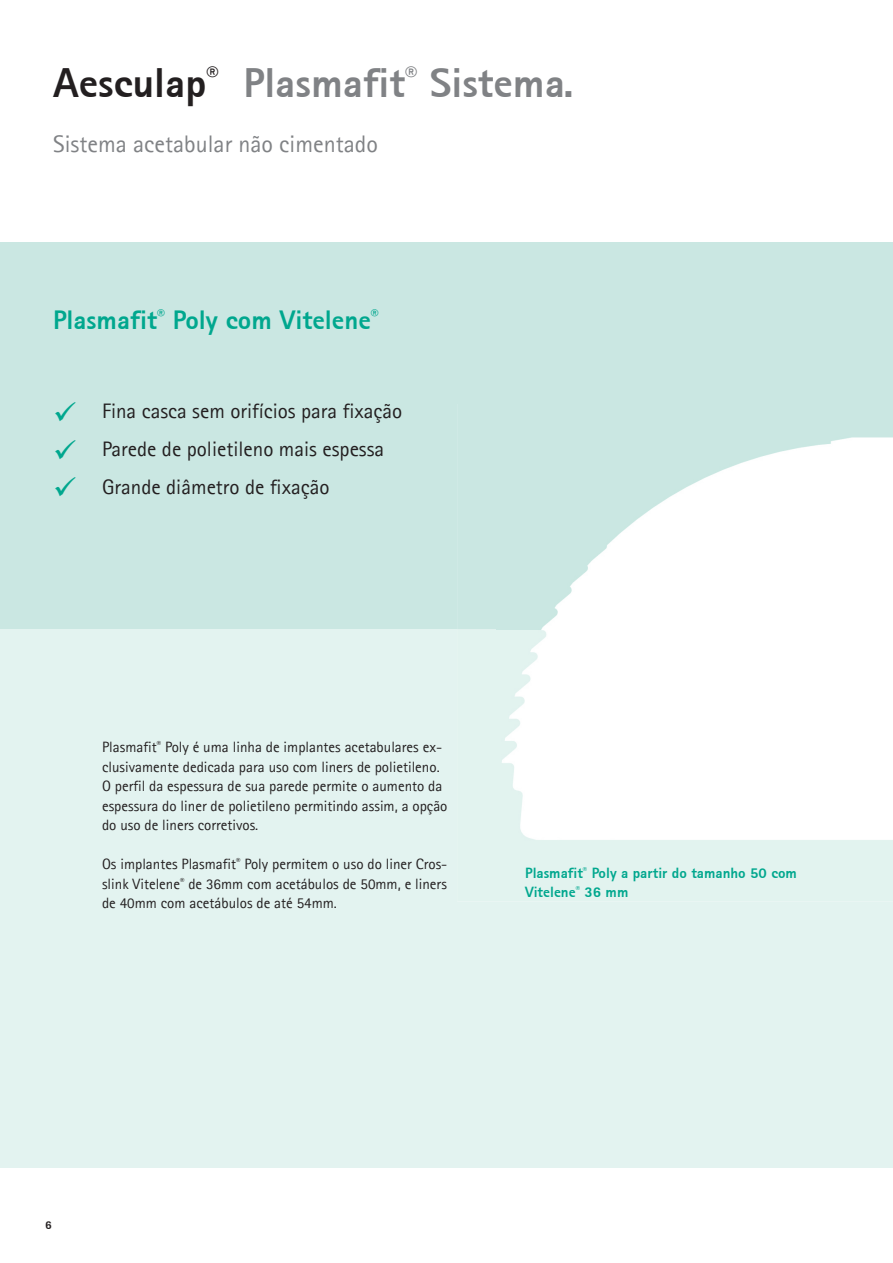
<style>
.page{position:relative;width:893px;height:1263px;background:#fff}
.page>*{position:absolute;margin:0;border:0;box-sizing:border-box;transform-origin:0 0}
.t1{font:700 42px "Rotis Sans Serif";color:#808285}
.t2{font:30px/37.5px "Wingdings";color:#00a78e;text-align:justify}
.t3{font:700 27px "Rotis Sans Serif";color:#00a78e}
.t4{font:24px "Rotis Sans Serif";color:#808285}
.t5{font:21px/37.5px "Rotis Sans Serif";color:#231f20}
.t6{font:15px/19.5px "Rotis Sans Serif";color:#231f20}
.t7{font:700 15px/19.5px "Rotis Sans Serif";color:#00a78e}
.t8{font:700 12px "Rotis Sans Serif";color:#231f20}
.s1{color:#231f20}
</style>
<div class="page">
<div style="left:0;top:242px;width:893px;height:926px;background:#e3f3f0"></div>
<div style="left:0;top:242px;width:893px;height:387px;background:#cae7e2"></div>
<div style="left:496px;top:629px;width:397px;height:211px;background:#fff"></div>
<img style="left:542px;top:438px;width:351px;height:191px">
<h1 class="t1" style="left:53px;top:56px;width:522px"><span class="s1">Aesculap</span><sup>®</sup> Plasmafit<sup>®</sup> Sistema.</h1>
<h3 class="t4" style="left:53px;top:129px;width:326px">Sistema acetabular não cimentado</h3>
<h3 class="t3" style="left:53px;top:303px;width:327px">Plasmafit<sup>®</sup> Poly com Vitelene<sup>®</sup></h3>
<h2 class="t2" style="left:53px;top:396px;width:25px">✓ ✓ ✓</h2>
<h3 class="t5" style="left:102px;top:392px;width:302px">Fina casca sem orifícios para fixação<br>Parede de polietileno mais espessa<br>Grande diâmetro de fixação</h3>
<p class="t6" style="left:102px;top:737px;width:347px">Plasmafit<sup>®</sup> Poly é uma linha de implantes acetabulares ex&shy;clusivamente dedicada para uso com liners de polietileno.<br>O perfil da espessura de sua parede permite o aumento da espessura do liner de polietileno permitindo assim, a opção do uso de liners corretivos.</p>
<p class="t6" style="left:102px;top:854px;width:347px;text-align:justify">Os implantes Plasmafit<sup>®</sup> Poly permitem o uso do liner Cros&shy;slink Vitelene<sup>®</sup> de 36mm com acetábulos de 50mm, e liners de 40mm com acetábulos de até 54mm.</p>
<p class="t7" style="left:525px;top:863px;width:273px">Plasmafit<sup>®</sup> Poly a partir do tamanho 50 com<br>Vitelene<sup>®</sup> 36 mm</p>
<p class="t8" style="left:45px;top:1217px;width:8px">6</p>
</div>
